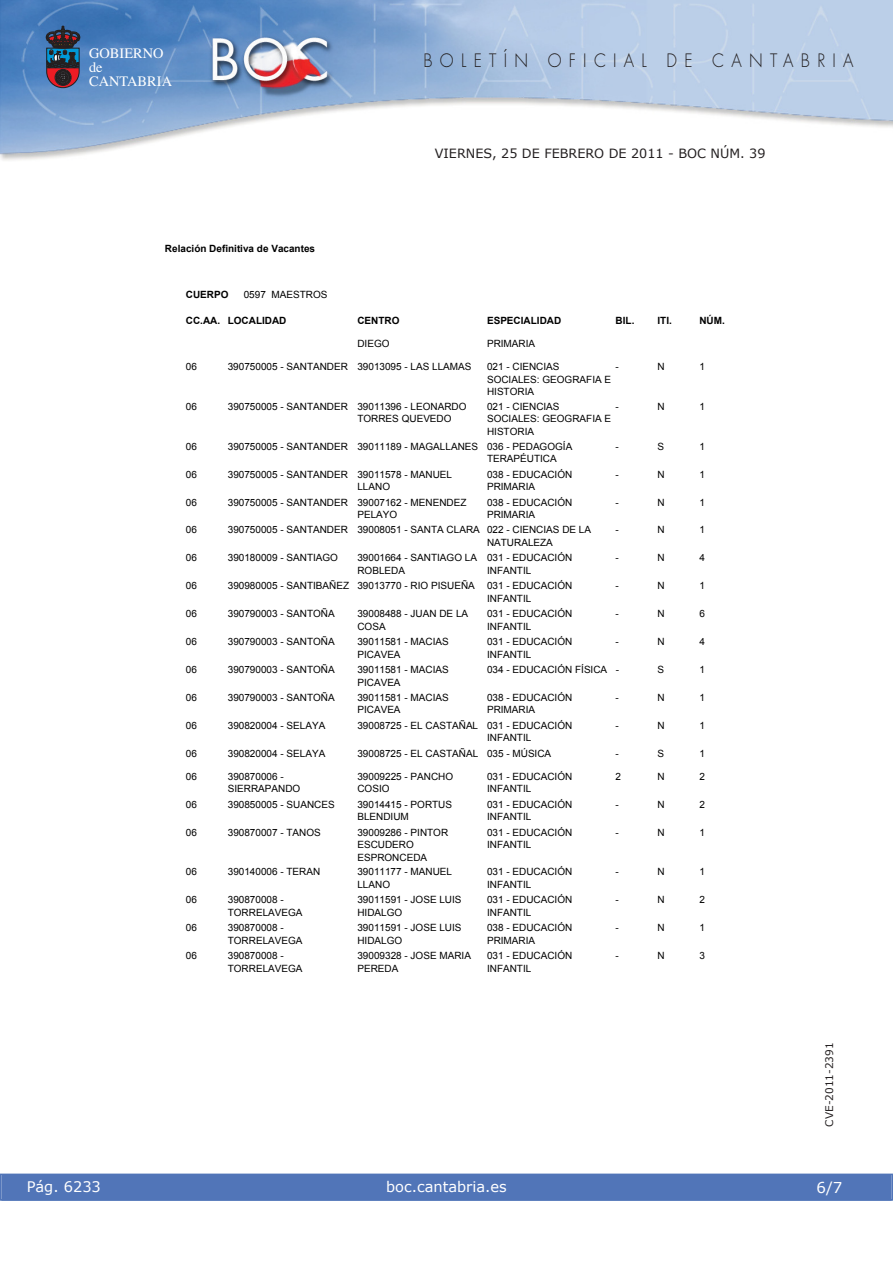
<style>
.page{position:relative;width:893px;height:1263px;background:#fff}
.page>*{position:absolute;margin:0;border:0;box-sizing:border-box;transform-origin:0 0}
.t1{font:300 18px "Futura";letter-spacing:.45em;color:#231f20;scale:.9 1}
.t2{font:15px "Verdana";color:#fff}
.t3{font:14.55px "Verdana";color:#fff}
.t4{font:14.4px/14.1px "Times";color:#fff}
.t5{font:12.75px "Verdana";color:#231f20}
.t6{font:10.5px "Verdana";color:#231f20}
.t7{font:9.9px/12.6px "Arial";color:#000}
.t8{font:700 9.9px "Arial";color:#000}
</style>
<div class="page">
<img style="left:0;top:0;width:893px;height:161px">
<svg style="left:46px;top:26px;width:34px;height:62px;background:#464054"></svg>
<div style="left:1px;top:1174px;width:890px;height:27px;background:#5175b8"></div>
<div style="left:0;top:1174px;width:893px;height:27px;border:1px solid #5175b8"></div>
<h3 class="t4" style="left:89px;top:47px;width:85px">GOBIERNO de<br>CANTABRIA</h3>
<h1 class="t1" style="left:423px;top:52px;width:479px">BOLETÍN OFICIAL DE CANTABRIA</h1>
<p class="t5" style="left:435px;top:145px;width:332px">VIERNES, 25 DE FEBRERO DE 2011 - BOC NÚM. 39</p>
<p class="t8" style="left:165px;top:243px;width:152px">Relación Definitiva de Vacantes</p>
<p class="t8" style="left:186px;top:289px;width:44px">CUERPO</p>
<p class="t7" style="left:244px;top:288px;width:85px">0597 MAESTROS</p>
<p class="t8" style="left:186px;top:315px;width:102px">CC.AA. LOCALIDAD</p>
<p class="t8" style="left:357px;top:315px;width:44px">CENTRO</p>
<p class="t8" style="left:616px;top:315px;width:20px">BIL.</p>
<p class="t8" style="left:657px;top:315px;width:16px">ITI.</p>
<p class="t8" style="left:699px;top:315px;width:27px">NÚM.</p>
<p class="t8" style="left:487px;top:315px;width:76px">ESPECIALIDAD</p>
<p class="t7" style="left:357px;top:337px;width:34px">DIEGO</p>
<p class="t7" style="left:487px;top:337px;width:50px">PRIMARIA</p>
<p class="t7" style="left:186px;top:360px;width:13px">06</p>
<p class="t7" style="left:228px;top:360px;width:245px">390750005 - SANTANDER 39013095 - LAS LLAMAS</p>
<p class="t7" style="left:487px;top:360px;width:126px">021 - CIENCIAS<br>SOCIALES: GEOGRAFIA E<br>HISTORIA</p>
<p class="t7" style="left:616px;top:360px;width:5px">-</p>
<p class="t7" style="left:657px;top:360px;width:9px">N</p>
<p class="t7" style="left:699px;top:360px;width:7px">1</p>
<p class="t7" style="left:186px;top:400px;width:13px">06</p>
<p class="t7" style="left:357px;top:400px;width:111px;text-indent:-130px">390750005 - SANTANDER 39011396 - LEONARDO<br>TORRES QUEVEDO</p>
<p class="t7" style="left:487px;top:400px;width:126px">021 - CIENCIAS<br>SOCIALES: GEOGRAFIA E<br>HISTORIA</p>
<p class="t7" style="left:616px;top:400px;width:5px">-</p>
<p class="t7" style="left:657px;top:400px;width:9px">N</p>
<p class="t7" style="left:699px;top:400px;width:7px">1</p>
<p class="t7" style="left:186px;top:440px;width:13px">06</p>
<p class="t7" style="left:487px;top:440px;width:87px;text-indent:-259px">390750005 - SANTANDER 39011189 - MAGALLANES 036 - PEDAGOGÍA<br>TERAPÉUTICA</p>
<p class="t7" style="left:616px;top:440px;width:5px">-</p>
<p class="t7" style="left:657px;top:440px;width:8px">S</p>
<p class="t7" style="left:699px;top:440px;width:7px">1</p>
<p class="t7" style="left:186px;top:468px;width:13px">06</p>
<p class="t7" style="left:357px;top:468px;width:96px;text-indent:-130px">390750005 - SANTANDER 39011578 - MANUEL<br>LLANO</p>
<p class="t7" style="left:487px;top:468px;width:87px">038 - EDUCACIÓN<br>PRIMARIA</p>
<p class="t7" style="left:616px;top:468px;width:5px">-</p>
<p class="t7" style="left:657px;top:468px;width:9px">N</p>
<p class="t7" style="left:699px;top:468px;width:7px">1</p>
<p class="t7" style="left:186px;top:496px;width:13px">06</p>
<p class="t7" style="left:357px;top:496px;width:111px;text-indent:-130px">390750005 - SANTANDER 39007162 - MENENDEZ<br>PELAYO</p>
<p class="t7" style="left:487px;top:496px;width:87px">038 - EDUCACIÓN<br>PRIMARIA</p>
<p class="t7" style="left:616px;top:496px;width:5px">-</p>
<p class="t7" style="left:657px;top:496px;width:9px">N</p>
<p class="t7" style="left:699px;top:496px;width:7px">1</p>
<p class="t7" style="left:186px;top:524px;width:13px">06</p>
<p class="t7" style="left:487px;top:524px;width:106px;text-indent:-259px">390750005 - SANTANDER 39008051 - SANTA CLARA 022 - CIENCIAS DE LA<br>NATURALEZA</p>
<p class="t7" style="left:616px;top:524px;width:5px">-</p>
<p class="t7" style="left:657px;top:524px;width:9px">N</p>
<p class="t7" style="left:699px;top:524px;width:7px">1</p>
<p class="t7" style="left:186px;top:552px;width:13px">06</p>
<p class="t7" style="left:228px;top:552px;width:112px">390180009 - SANTIAGO</p>
<p class="t7" style="left:357px;top:552px;width:121px">39001664 - SANTIAGO LA<br>ROBLEDA</p>
<p class="t7" style="left:487px;top:552px;width:87px">031 - EDUCACIÓN<br>INFANTIL</p>
<p class="t7" style="left:616px;top:552px;width:5px">-</p>
<p class="t7" style="left:657px;top:552px;width:9px">N</p>
<p class="t7" style="left:699px;top:552px;width:7px">4</p>
<p class="t7" style="left:186px;top:580px;width:13px">06</p>
<p class="t7" style="left:487px;top:580px;width:87px;text-indent:-259px">390980005 - SANTIBAÑEZ 39013770 - RIO PISUEÑA 031 - EDUCACIÓN<br>INFANTIL</p>
<p class="t7" style="left:616px;top:580px;width:5px">-</p>
<p class="t7" style="left:657px;top:580px;width:9px">N</p>
<p class="t7" style="left:699px;top:580px;width:7px">1</p>
<p class="t7" style="left:186px;top:607px;width:13px">06</p>
<p class="t7" style="left:228px;top:607px;width:108px">390790003 - SANTOÑA</p>
<p class="t7" style="left:357px;top:607px;width:112px">39008488 - JUAN DE LA<br>COSA</p>
<p class="t7" style="left:487px;top:607px;width:87px">031 - EDUCACIÓN<br>INFANTIL</p>
<p class="t7" style="left:616px;top:607px;width:5px">-</p>
<p class="t7" style="left:657px;top:607px;width:9px">N</p>
<p class="t7" style="left:699px;top:607px;width:7px">6</p>
<p class="t7" style="left:186px;top:635px;width:13px">06</p>
<p class="t7" style="left:228px;top:635px;width:108px">390790003 - SANTOÑA</p>
<p class="t7" style="left:357px;top:635px;width:93px">39011581 - MACIAS<br>PICAVEA</p>
<p class="t7" style="left:487px;top:635px;width:87px">031 - EDUCACIÓN<br>INFANTIL</p>
<p class="t7" style="left:616px;top:635px;width:5px">-</p>
<p class="t7" style="left:657px;top:635px;width:9px">N</p>
<p class="t7" style="left:699px;top:635px;width:7px">4</p>
<p class="t7" style="left:186px;top:663px;width:13px">06</p>
<p class="t7" style="left:228px;top:663px;width:108px">390790003 - SANTOÑA</p>
<p class="t7" style="left:357px;top:663px;width:93px">39011581 - MACIAS<br>PICAVEA</p>
<p class="t7" style="left:487px;top:663px;width:133px">034 - EDUCACIÓN FÍSICA -</p>
<p class="t7" style="left:657px;top:663px;width:8px">S</p>
<p class="t7" style="left:699px;top:663px;width:7px">1</p>
<p class="t7" style="left:186px;top:691px;width:13px">06</p>
<p class="t7" style="left:228px;top:691px;width:108px">390790003 - SANTOÑA</p>
<p class="t7" style="left:357px;top:691px;width:93px">39011581 - MACIAS<br>PICAVEA</p>
<p class="t7" style="left:487px;top:691px;width:87px">038 - EDUCACIÓN<br>PRIMARIA</p>
<p class="t7" style="left:616px;top:691px;width:5px">-</p>
<p class="t7" style="left:657px;top:691px;width:9px">N</p>
<p class="t7" style="left:699px;top:691px;width:7px">1</p>
<p class="t7" style="left:186px;top:719px;width:13px">06</p>
<p class="t7" style="left:228px;top:719px;width:99px">390820004 - SELAYA</p>
<p class="t7" style="left:487px;top:719px;width:87px;text-indent:-130px">39008725 - EL CASTAÑAL 031 - EDUCACIÓN<br>INFANTIL</p>
<p class="t7" style="left:616px;top:719px;width:5px">-</p>
<p class="t7" style="left:657px;top:719px;width:9px">N</p>
<p class="t7" style="left:699px;top:719px;width:7px">1</p>
<p class="t7" style="left:186px;top:747px;width:13px">06</p>
<p class="t7" style="left:228px;top:747px;width:99px">390820004 - SELAYA</p>
<p class="t7" style="left:357px;top:747px;width:195px">39008725 - EL CASTAÑAL 035 - MÚSICA</p>
<p class="t7" style="left:616px;top:747px;width:5px">-</p>
<p class="t7" style="left:657px;top:747px;width:8px">S</p>
<p class="t7" style="left:699px;top:747px;width:7px">1</p>
<p class="t7" style="left:186px;top:770px;width:13px">06</p>
<p class="t7" style="left:228px;top:770px;width:74px">390870006 -<br>SIERRAPANDO</p>
<p class="t7" style="left:357px;top:770px;width:97px">39009225 - PANCHO<br>COSIO</p>
<p class="t7" style="left:487px;top:770px;width:87px">031 - EDUCACIÓN<br>INFANTIL</p>
<p class="t7" style="left:616px;top:770px;width:7px">2</p>
<p class="t7" style="left:657px;top:770px;width:9px">N</p>
<p class="t7" style="left:699px;top:770px;width:7px">2</p>
<p class="t7" style="left:186px;top:798px;width:13px">06</p>
<p class="t7" style="left:228px;top:798px;width:108px">390850005 - SUANCES</p>
<p class="t7" style="left:357px;top:798px;width:96px">39014415 - PORTUS<br>BLENDIUM</p>
<p class="t7" style="left:487px;top:798px;width:87px">031 - EDUCACIÓN<br>INFANTIL</p>
<p class="t7" style="left:616px;top:798px;width:5px">-</p>
<p class="t7" style="left:657px;top:798px;width:9px">N</p>
<p class="t7" style="left:699px;top:798px;width:7px">2</p>
<p class="t7" style="left:186px;top:826px;width:13px">06</p>
<p class="t7" style="left:228px;top:826px;width:95px">390870007 - TANOS</p>
<p class="t7" style="left:357px;top:826px;width:92px">39009286 - PINTOR<br>ESCUDERO<br>ESPRONCEDA</p>
<p class="t7" style="left:487px;top:826px;width:87px">031 - EDUCACIÓN<br>INFANTIL</p>
<p class="t7" style="left:616px;top:826px;width:5px">-</p>
<p class="t7" style="left:657px;top:826px;width:9px">N</p>
<p class="t7" style="left:699px;top:826px;width:7px">1</p>
<p class="t7" style="left:186px;top:866px;width:13px">06</p>
<p class="t7" style="left:228px;top:866px;width:94px">390140006 - TERAN</p>
<p class="t7" style="left:357px;top:866px;width:96px">39011177 - MANUEL<br>LLANO</p>
<p class="t7" style="left:487px;top:866px;width:87px">031 - EDUCACIÓN<br>INFANTIL</p>
<p class="t7" style="left:616px;top:866px;width:5px">-</p>
<p class="t7" style="left:657px;top:866px;width:9px">N</p>
<p class="t7" style="left:699px;top:866px;width:7px">1</p>
<p class="t7" style="left:186px;top:894px;width:13px">06</p>
<p class="t7" style="left:228px;top:894px;width:76px">390870008 -<br>TORRELAVEGA</p>
<p class="t7" style="left:357px;top:894px;width:106px">39011591 - JOSE LUIS<br>HIDALGO</p>
<p class="t7" style="left:487px;top:894px;width:87px">031 - EDUCACIÓN<br>INFANTIL</p>
<p class="t7" style="left:616px;top:894px;width:5px">-</p>
<p class="t7" style="left:657px;top:894px;width:9px">N</p>
<p class="t7" style="left:699px;top:894px;width:7px">2</p>
<p class="t7" style="left:186px;top:921px;width:13px">06</p>
<p class="t7" style="left:228px;top:921px;width:76px">390870008 -<br>TORRELAVEGA</p>
<p class="t7" style="left:357px;top:921px;width:106px">39011591 - JOSE LUIS<br>HIDALGO</p>
<p class="t7" style="left:487px;top:921px;width:87px">038 - EDUCACIÓN<br>PRIMARIA</p>
<p class="t7" style="left:616px;top:921px;width:5px">-</p>
<p class="t7" style="left:657px;top:921px;width:9px">N</p>
<p class="t7" style="left:699px;top:921px;width:7px">1</p>
<p class="t7" style="left:186px;top:949px;width:13px">06</p>
<p class="t7" style="left:228px;top:949px;width:76px">390870008 -<br>TORRELAVEGA</p>
<p class="t7" style="left:357px;top:949px;width:115px">39009328 - JOSE MARIA<br>PEREDA</p>
<p class="t7" style="left:487px;top:949px;width:87px">031 - EDUCACIÓN<br>INFANTIL</p>
<p class="t7" style="left:616px;top:949px;width:5px">-</p>
<p class="t7" style="left:657px;top:949px;width:9px">N</p>
<p class="t7" style="left:699px;top:949px;width:7px">3</p>
<p class="t6" style="left:823px;top:1127px;width:86px;rotate:-90deg">CVE-2011-2391</p>
<h3 class="t3" style="left:27px;top:1177px;width:76px">Pág. 6233</h3>
<h3 class="t3" style="left:386px;top:1178px;width:122px">boc.cantabria.es</h3>
<h2 class="t2" style="left:816px;top:1178px;width:27px">6/7</h2>
</div>
